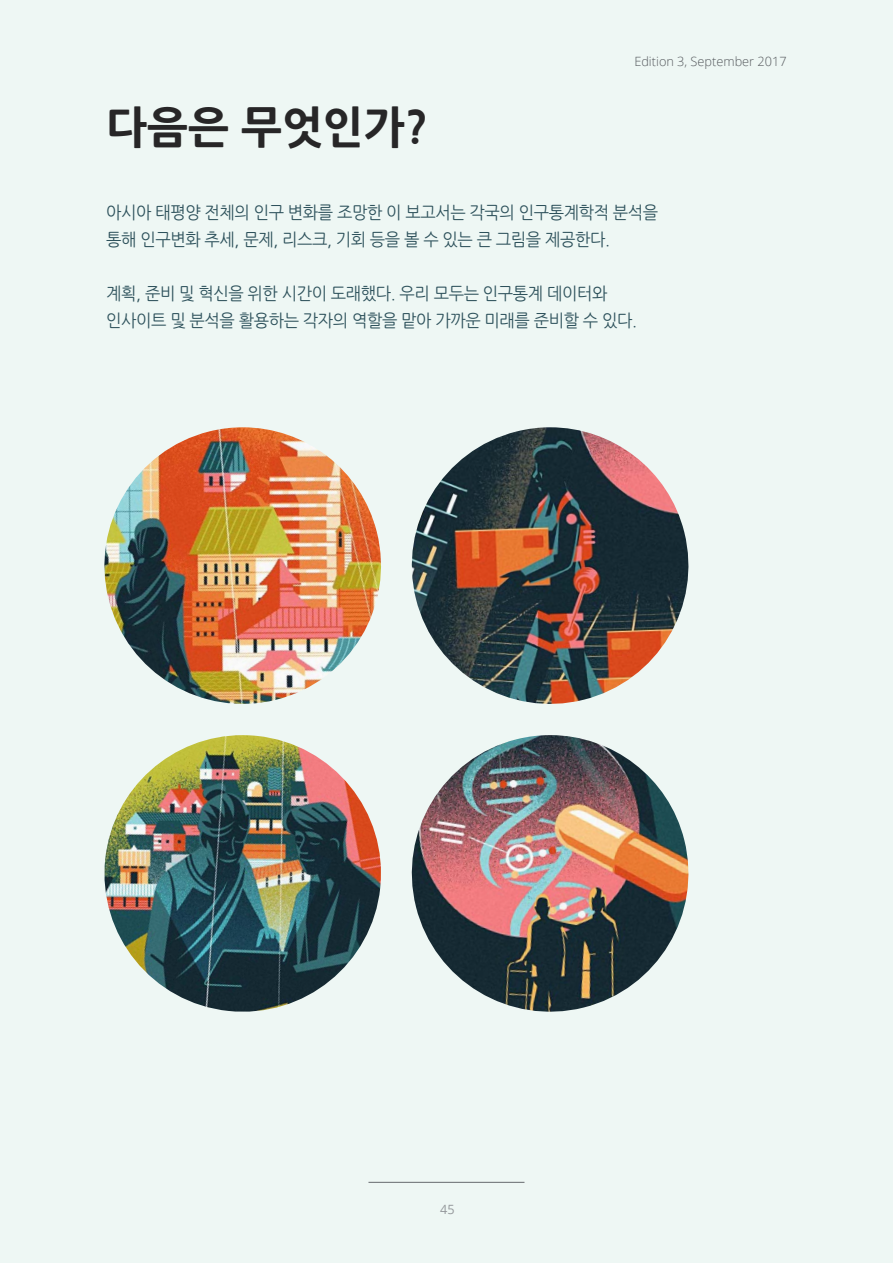
<style>
.page{position:relative;width:893px;height:1263px;background:#eef7f4}
.page>*{position:absolute;margin:0;border:0;box-sizing:border-box;transform-origin:0 0}
.t1{font:700 43.5px "Nanum Gothic OTF Extra";color:#272627}
.t2{font:17.25px/27px "Nanum Gothic OTF";letter-spacing:-.025em;color:#2d515b;scale:.95 1}
.t3{font:300 12.75px "Open Sans";color:#565a5e}
.t4{font:12.75px "Open Sans";color:#95999c}
</style>
<div class="page">
<img style="left:411px;top:735px;width:278px;height:277px">
<img style="left:411px;top:427px;width:278px;height:277px">
<img style="left:104px;top:427px;width:277px;height:277px">
<img style="left:104px;top:735px;width:277px;height:277px">
<hr style="left:368px;top:1182px;width:156px;height:1px;background:#666a6e">
<h1 class="t1" style="left:106px;top:101px;width:324px">다음은 무엇인가?</h1>
<p class="t3" style="left:634px;top:53px;width:154px">Edition 3, September 2017</p>
<p class="t2" style="left:106px;top:198px;width:583px">아시아 태평양 전체의 인구 변화를 조망한 이 보고서는 각국의 인구통계학적 분석을 통해 인구변화 추세, 문제, 리스크, 기회 등을 볼 수 있는 큰 그림을 제공한다.</p>
<p class="t2" style="left:106px;top:279px;width:560px">계획, 준비 및 혁신을 위한 시간이 도래했다. 우리 모두는 인구통계 데이터와 인사이트 및 분석을 활용하는 각자의 역할을 맡아 가까운 미래를 준비할 수 있다.</p>
<p class="t4" style="left:440px;top:1200px;width:16px">45</p>
</div>
